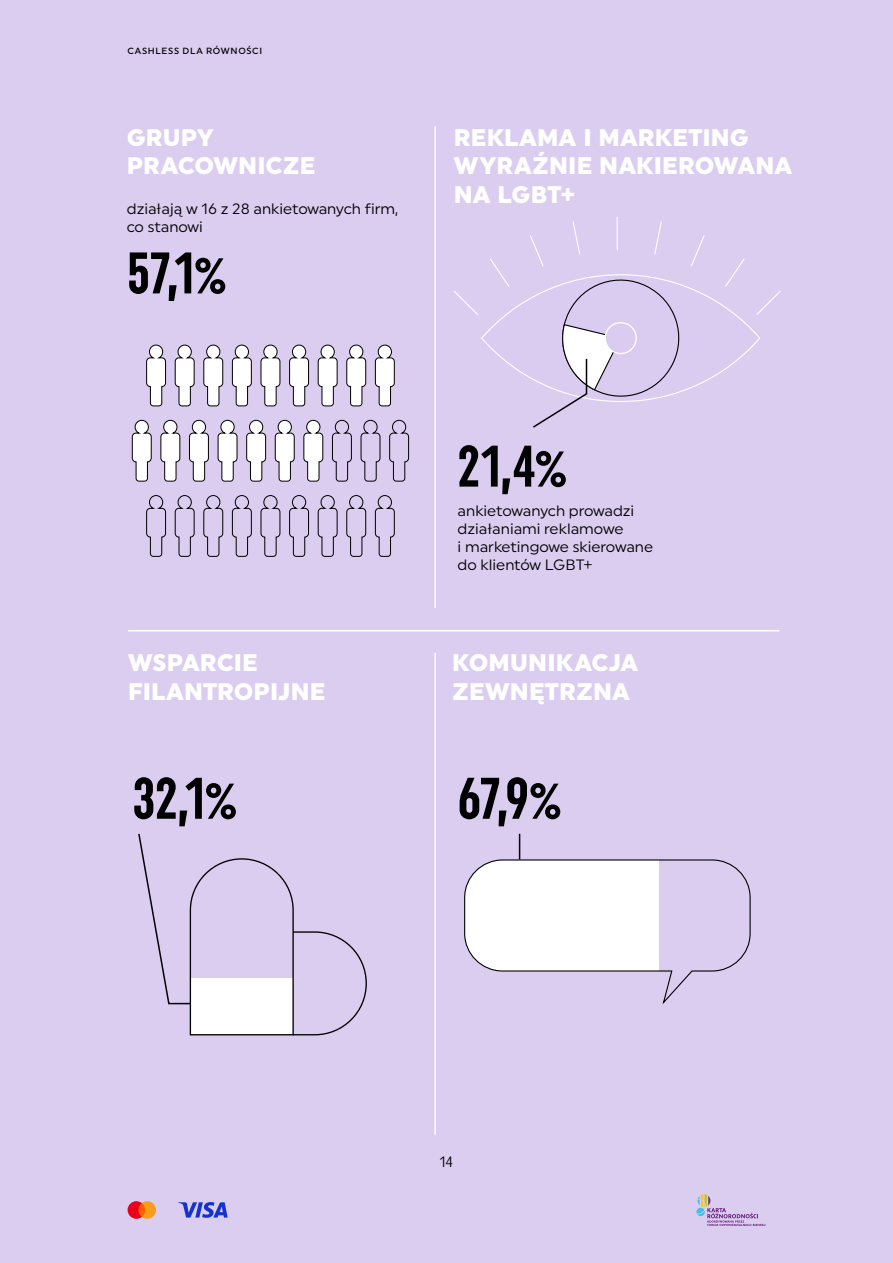
<style>
.page{position:relative;width:893px;height:1263px;background:#dbcdf0}
.page>*{position:absolute;margin:0;border:0;box-sizing:border-box;transform-origin:0 0}
.t1{font:700 extra-condensed 58.5px "Uniform";letter-spacing:-.005em;color:#000}
.t2{font:900 24px/28.8px "Uniform";letter-spacing:.005em;color:#fff}
.t3{font:15px/18px "Uniform";color:#000}
.t4{font:15px "Uniform Condensed";color:#000}
.t5{font:500 9px "Uniform";letter-spacing:.08em;color:#000}
</style>
<div class="page">
<svg style="left:696px;top:1194px;width:69px;height:32px"></svg>
<svg style="left:178px;top:1202px;width:50px;height:16px"></svg>
<svg style="left:128px;top:1201px;width:28px;height:18px"></svg>
<svg style="left:454px;top:217px;width:327px;height:211px"></svg>
<hr style="left:434px;top:126px;width:2px;height:482px;background:#fff">
<hr style="left:434px;top:653px;width:2px;height:482px;background:#fff">
<hr style="left:128px;top:630px;width:651px;height:1px;background:#fff">
<svg style="left:146px;top:344px;width:20px;height:63px"></svg>
<svg style="left:174px;top:344px;width:21px;height:63px"></svg>
<svg style="left:203px;top:344px;width:21px;height:63px"></svg>
<svg style="left:231px;top:344px;width:21px;height:63px"></svg>
<svg style="left:260px;top:344px;width:21px;height:63px"></svg>
<svg style="left:289px;top:344px;width:20px;height:63px"></svg>
<svg style="left:317px;top:344px;width:21px;height:63px"></svg>
<svg style="left:346px;top:344px;width:21px;height:63px"></svg>
<svg style="left:374px;top:344px;width:21px;height:63px"></svg>
<svg style="left:131px;top:419px;width:21px;height:63px"></svg>
<svg style="left:160px;top:419px;width:21px;height:63px"></svg>
<svg style="left:189px;top:419px;width:20px;height:63px"></svg>
<svg style="left:217px;top:419px;width:21px;height:63px"></svg>
<svg style="left:246px;top:419px;width:21px;height:63px"></svg>
<svg style="left:274px;top:419px;width:21px;height:63px"></svg>
<svg style="left:303px;top:419px;width:21px;height:63px"></svg>
<svg style="left:332px;top:419px;width:20px;height:63px"></svg>
<svg style="left:360px;top:419px;width:21px;height:63px"></svg>
<svg style="left:389px;top:419px;width:20px;height:63px"></svg>
<svg style="left:146px;top:495px;width:20px;height:62px"></svg>
<svg style="left:174px;top:495px;width:21px;height:62px"></svg>
<svg style="left:203px;top:495px;width:21px;height:62px"></svg>
<svg style="left:231px;top:495px;width:21px;height:62px"></svg>
<svg style="left:260px;top:495px;width:21px;height:62px"></svg>
<svg style="left:289px;top:495px;width:20px;height:62px"></svg>
<svg style="left:317px;top:495px;width:21px;height:62px"></svg>
<svg style="left:346px;top:495px;width:21px;height:62px"></svg>
<svg style="left:374px;top:495px;width:21px;height:62px"></svg>
<svg style="left:138px;top:833px;width:229px;height:203px"></svg>
<svg style="left:464px;top:834px;width:287px;height:171px"></svg>
<p class="t5" style="left:128px;top:45px;width:136px">CASHLESS DLA RÓWNOŚCI</p>
<h2 class="t2" style="left:127px;top:122px;width:190px">GRUPY<br>PRACOWNICZE</h2>
<h2 class="t2" style="left:454px;top:122px;width:340px">REKLAMA I MARKETING<br>WYRAŹNIE NAKIEROWANA<br>NA LGBT+</h2>
<p class="t3" style="left:127px;top:200px;width:273px">działają w 16 z 28 ankietowanych firm, co stanowi</p>
<h1 class="t1" style="left:127px;top:240px;width:101px">57,1%</h1>
<h1 class="t1" style="left:458px;top:433px;width:111px">21,4%</h1>
<p class="t3" style="left:458px;top:501px;width:197px">ankietowanych prowadzi działaniami reklamowe<br>i marketingowe skierowane do klientów LGBT+</p>
<h2 class="t2" style="left:128px;top:648px;width:199px">WSPARCIE<br>FILANTROPIJNE</h2>
<h2 class="t2" style="left:452px;top:648px;width:187px">KOMUNIKACJA<br>ZEWNĘTRZNA</h2>
<h1 class="t1" style="left:132px;top:765px;width:106px">32,1%</h1>
<h1 class="t1" style="left:458px;top:765px;width:105px">67,9%</h1>
<p class="t4" style="left:440px;top:1153px;width:15px">14</p>
</div>
